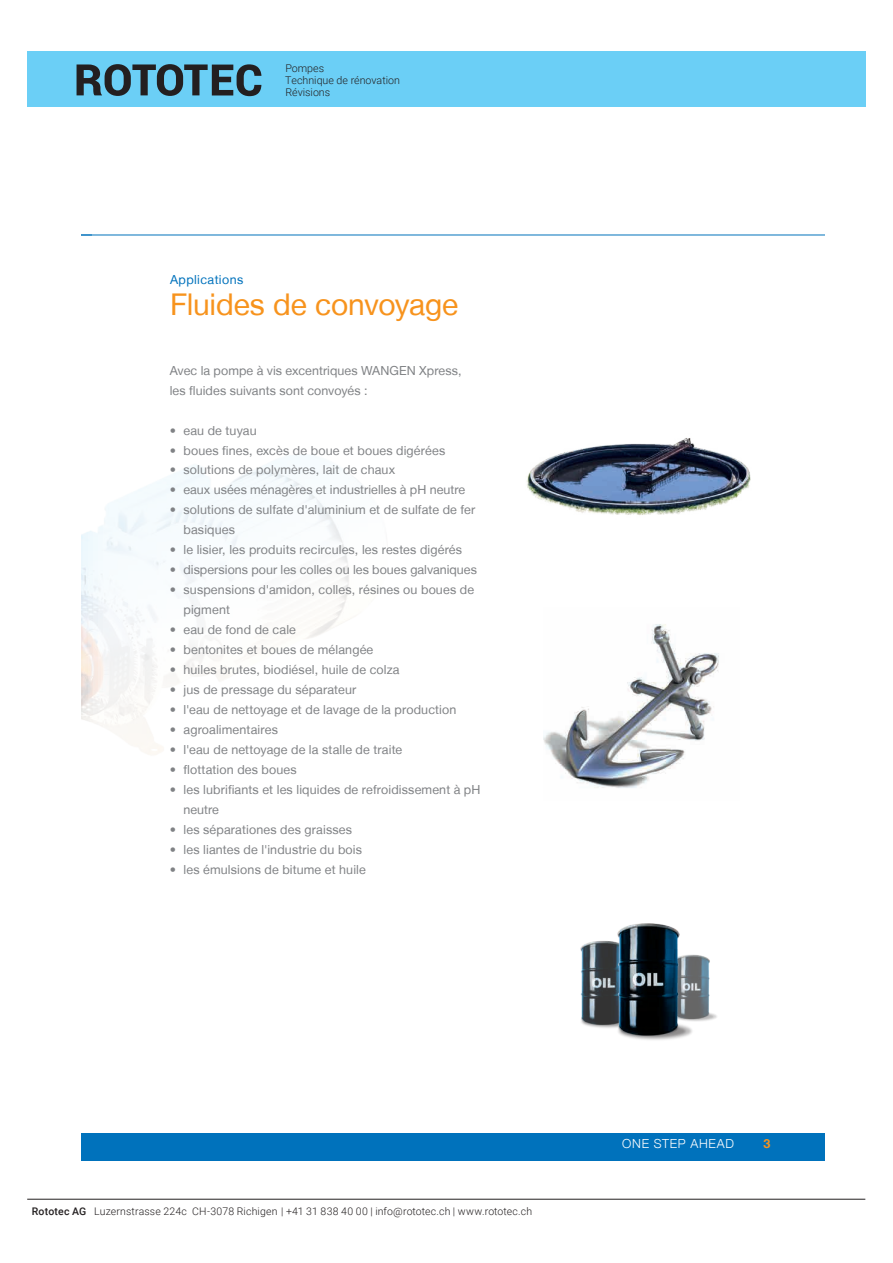
<style>
.page{position:relative;width:893px;height:1263px;background:#fff}
.page>*{position:absolute;margin:0;border:0;box-sizing:border-box;transform-origin:0 0}
.t1{font:30px "Helvetica Neue LT";letter-spacing:-.005em;color:#f7931d}
.t2{font:12.45px/20px "Helvetica Neue LT";letter-spacing:.01em;color:#808285}
.t3{font:300 12.45px "Helvetica Neue LT";letter-spacing:.055em;color:#fff}
.t4{font:12.45px "Helvetica Neue LT";letter-spacing:.03em;color:#0072bc}
.t5{font:700 12.45px "Helvetica Neue LT";color:#f7931d}
.t6{font:300 10.65px/11.9px "Roboto";color:#231f20}
.t7{font:300 10.5px "Roboto";letter-spacing:.015em;color:#231f20}
.s1{font-weight:500}
</style>
<div class="page">
<hr style="left:27px;top:1199px;width:838px;height:1px;background:#231f20">
<div style="left:27px;top:51px;width:838px;height:55px;background:#6bcff6"></div>
<svg style="left:77px;top:64px;width:184px;height:32px"></svg>
<hr style="left:81px;top:235px;width:743px;height:1px;background:#0072bc">
<div style="left:81px;top:1133px;width:743px;height:28px;background:#0072bc"></div>
<img style="left:81px;top:456px;width:278px;height:299px">
<img style="left:527px;top:438px;width:224px;height:77px">
<img style="left:580px;top:941px;width:29px;height:87px">
<img style="left:695px;top:955px;width:22px;height:66px">
<img style="left:609px;top:923px;width:86px;height:117px">
<img style="left:543px;top:624px;width:176px;height:164px">
<p class="t6" style="left:285px;top:62px;width:116px">Pompes<br>Technique de rénovation<br>Révisions</p>
<p class="t4" style="left:170px;top:272px;width:75px">Applications</p>
<h1 class="t1" style="left:170px;top:286px;width:290px">Fluides de convoyage</h1>
<p class="t2" style="left:170px;top:360px;width:293px">Avec la pompe à vis excentriques WANGEN Xpress, les fluides suivants sont convoyés :</p>
<p class="t2" style="left:170px;top:420px;width:88px">• eau de tuyau</p>
<p class="t2" style="left:170px;top:440px;width:277px">• boues fines, excès de boue et boues digérées</p>
<p class="t2" style="left:170px;top:460px;width:227px">• solutions de polymères, lait de chaux</p>
<p class="t2" style="left:170px;top:480px;width:297px">• eaux usées ménagères et industrielles à pH neutre</p>
<p class="t2" style="left:184px;top:500px;width:293px;text-indent:-14px">• solutions de sulfate d'aluminium et de sulfate de fer basiques</p>
<p class="t2" style="left:170px;top:540px;width:294px">• le lisier, les produits recircules, les restes digérés</p>
<p class="t2" style="left:170px;top:560px;width:309px">• dispersions pour les colles ou les boues galvaniques</p>
<p class="t2" style="left:184px;top:580px;width:292px;text-indent:-14px">• suspensions d'amidon, colles, résines ou boues de pigment</p>
<p class="t2" style="left:170px;top:620px;width:128px">• eau de fond de cale</p>
<p class="t2" style="left:170px;top:640px;width:205px">• bentonites et boues de mélangée</p>
<p class="t2" style="left:170px;top:660px;width:231px">• huiles brutes, biodiésel, huile de colza</p>
<p class="t2" style="left:170px;top:680px;width:188px">• jus de pressage du séparateur</p>
<p class="t2" style="left:170px;top:700px;width:288px">• l'eau de nettoyage et de lavage de la production</p>
<p class="t2" style="left:170px;top:719px;width:110px">• agroalimentaires</p>
<p class="t2" style="left:170px;top:739px;width:234px">• l'eau de nettoyage de la stalle de traite</p>
<p class="t2" style="left:170px;top:759px;width:129px">• flottation des boues</p>
<p class="t2" style="left:184px;top:779px;width:298px;text-indent:-14px">• les lubrifiants et les liquides de refroidissement à pH neutre</p>
<p class="t2" style="left:170px;top:819px;width:184px">• les séparationes des graisses</p>
<p class="t2" style="left:170px;top:839px;width:194px">• les liantes de l'industrie du bois</p>
<p class="t2" style="left:170px;top:859px;width:198px">• les émulsions de bitume et huile</p>
<p class="t7" style="left:32px;top:1204px;width:502px"><span class="s1">Rototec AG</span> Luzernstrasse 224c CH-3078 Richigen | +41 31 838 40 00 | info@rototec.ch | www.rototec.ch</p>
<p class="t3" style="left:622px;top:1136px;width:113px">ONE STEP AHEAD</p>
<p class="t5" style="left:764px;top:1136px;width:8px">3</p>
</div>
